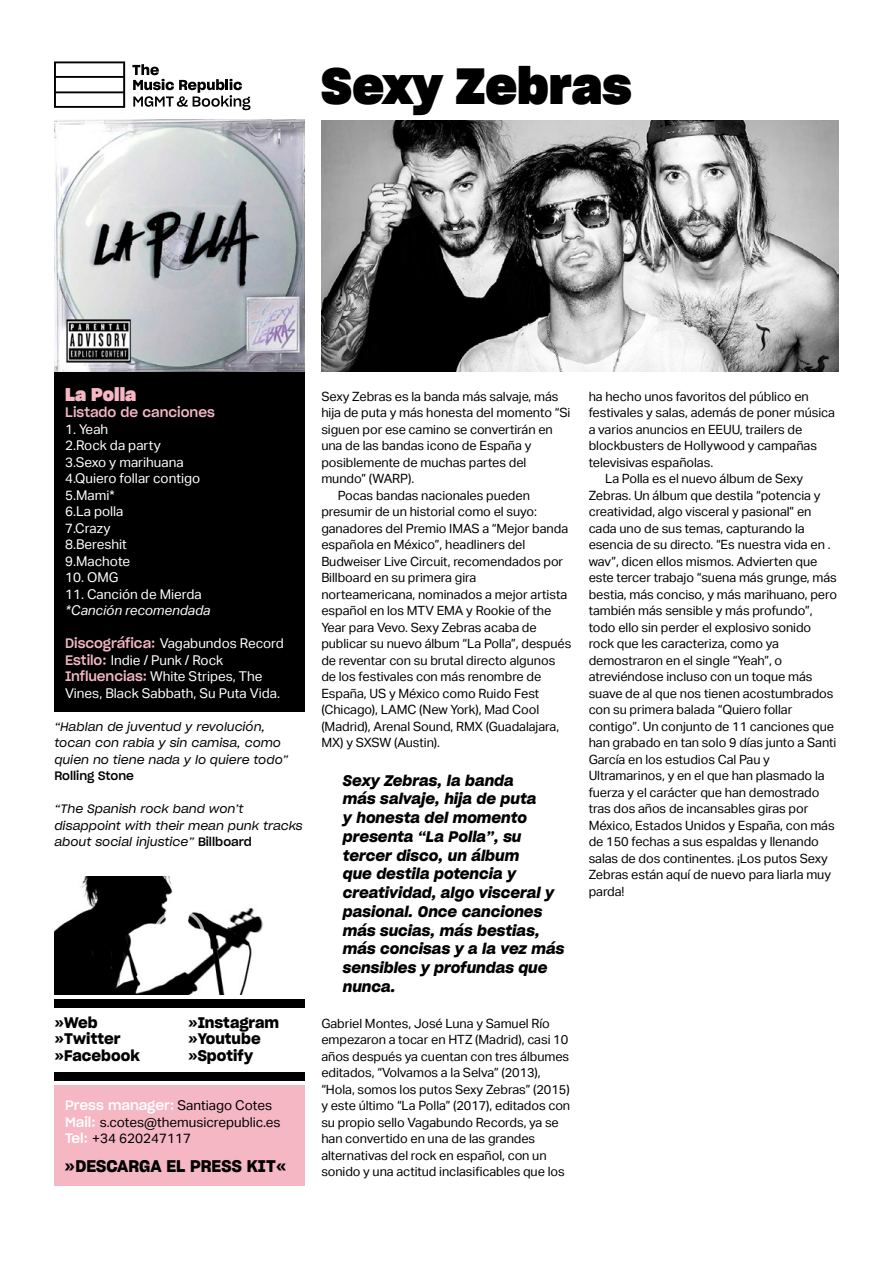
<style>
.page{position:relative;width:893px;height:1263px;background:#fff}
.page>*{position:absolute;margin:0;border:0;box-sizing:border-box;transform-origin:0 0}
.t1{font:49.5px "Sharp Grotesk Bold 20";letter-spacing:-.005em;color:#000}
.t2{font:18px "Sharp Grotesk Bold 20";color:#f6b7c5}
.t3{font:16.5px "Sharp Grotesk Semi Bold 20";color:#000}
.t4{font:15px/18.8px "Sharp Grotesk Semi Bold Italic 20";color:#000}
.t5{font:15px/16.5px "Sharp Grotesk Semi Bold 20";color:#000}
.t6{font:13.5px/16.5px "Aktiv Grotesk";color:#fff}
.t7{font:13.5px/16.5px "Aktiv Grotesk";color:#000}
.t8{font:13.5px "Sharp Grotesk Medium 20";letter-spacing:-.005em;color:#fff}
.t9{font:italic 13.5px "Aktiv Grotesk";color:#fff}
.t10{font:13.5px "Sharp Grotesk Medium 20";color:#f6b7c5}
.t11{font:12.75px/16.5px "Aktiv Grotesk";letter-spacing:-.005em;color:#000}
.t12{font:12px/16.5px "Sharp Grotesk Book Italic 20";color:#000}
.t13{font:12px "Sharp Grotesk Medium 20";color:#000}
.s1{font-family:"Sharp Grotesk Medium 20";color:#f6b7c5}
.s2{font-family:"Sharp Grotesk Medium 20"}
.s3{font-family:"Aktiv Grotesk";color:#000}
.s4{font-family:"Sharp Grotesk Medium 20";color:#fff}
</style>
<div class="page">
<div style="left:54px;top:368px;width:250px;height:344px;background:#000"></div>
<div style="left:54px;top:1000px;width:251px;height:8px;background:#000"></div>
<div style="left:54px;top:1072px;width:251px;height:8px;background:#000"></div>
<svg style="left:54px;top:61px;width:71px;height:47px"></svg>
<svg style="left:132px;top:64px;width:119px;height:46px"></svg>
<img style="left:54px;top:120px;width:251px;height:252px">
<div style="left:54px;top:1085px;width:250px;height:100px;background:#f6b7c5"></div>
<img style="left:321px;top:120px;width:518px;height:252px">
<img style="left:54px;top:876px;width:209px;height:119px">
<svg style="left:153px;top:909px;width:52px;height:52px"></svg>
<h1 class="t1" style="left:321px;top:47px;width:312px">Sexy Zebras</h1>
<h2 class="t2" style="left:65px;top:380px;width:73px">La Polla</h2>
<p class="t10" style="left:65px;top:401px;width:151px">Listado de canciones</p>
<p class="t6" style="left:65px;top:421px;width:137px">1. Yeah<br>2.Rock da party<br>3.Sexo y marihuana<br>4.Quiero follar contigo<br>5.Mami*<br>6.La polla<br>7.Crazy<br>8.Bereshit<br>9.Machote</p>
<p class="t6" style="left:65px;top:569px;width:55px">10. OMG</p>
<p class="t6" style="left:65px;top:586px;width:138px">11. Canción de Mierda</p>
<p class="t9" style="left:65px;top:602px;width:147px">*Canción recomendada</p>
<p class="t6" style="left:65px;top:635px;width:220px"><span class="s1">Discográfica:</span> Vagabundos Record<br><span class="s1">Estilo:</span> Indie / Punk / Rock<br><span class="s1">Influencias:</span> White Stripes, The<br>Vines, Black Sabbath, Su Puta Vida.</p>
<p class="t12" style="left:54px;top:717px;width:235px">“Hablan de juventud y revolución, tocan con rabia y sin camisa, como quien no tiene nada y lo quiere todo”</p>
<p class="t13" style="left:54px;top:766px;width:81px">Rolling Stone</p>
<p class="t12" style="left:54px;top:800px;width:250px">“The Spanish rock band won’t disappoint with their mean punk tracks about social injustice” <span class="s2">Billboard</span></p>
<p class="t11" style="left:321px;top:388px;width:239px">Sexy Zebras es la banda más salvaje, más</p>
<p class="t11" style="left:321px;top:404px;width:251px">hija de puta y más honesta del momento “Si</p>
<p class="t11" style="left:321px;top:421px;width:233px">siguen por ese camino se convertirán en</p>
<p class="t11" style="left:321px;top:437px;width:212px">una de las bandas icono de España y</p>
<p class="t11" style="left:321px;top:454px;width:207px">posiblemente de muchas partes del</p>
<p class="t11" style="left:321px;top:470px;width:94px">mundo” (WARP).</p>
<p class="t11" style="left:338px;top:487px;width:194px">Pocas bandas nacionales pueden</p>
<p class="t11" style="left:321px;top:503px;width:217px">presumir de un historial como el suyo:</p>
<p class="t11" style="left:321px;top:520px;width:248px">ganadores del Premio IMAS a “Mejor banda</p>
<p class="t11" style="left:321px;top:536px;width:206px">española en México”, headliners del</p>
<p class="t11" style="left:321px;top:553px;width:243px">Budweiser Live Circuit, recomendados por</p>
<p class="t11" style="left:321px;top:569px;width:157px">Billboard en su primera gira</p>
<p class="t11" style="left:321px;top:586px;width:247px">norteamericana, nominados a mejor artista</p>
<p class="t11" style="left:321px;top:602px;width:231px">español en los MTV EMA y Rookie of the</p>
<p class="t11" style="left:321px;top:619px;width:217px">Year para Vevo. Sexy Zebras acaba de</p>
<p class="t11" style="left:321px;top:635px;width:251px">publicar su nuevo álbum “La Polla”, después</p>
<p class="t11" style="left:321px;top:652px;width:236px">de reventar con su brutal directo algunos</p>
<p class="t11" style="left:321px;top:668px;width:222px">de los festivales con más renombre de</p>
<p class="t11" style="left:321px;top:685px;width:220px">España, US y México como Ruido Fest</p>
<p class="t11" style="left:321px;top:701px;width:219px">(Chicago), LAMC (New York), Mad Cool</p>
<p class="t11" style="left:321px;top:718px;width:239px">(Madrid), Arenal Sound, RMX (Guadalajara,</p>
<p class="t11" style="left:321px;top:734px;width:120px">MX) y SXSW (Austin).</p>
<p class="t4" style="left:343px;top:770px;width:223px">Sexy Zebras, la banda<br>más salvaje, hija de puta<br>y honesta del momento presenta “La Polla”, su tercer disco, un álbum<br>que destila potencia y creatividad, algo visceral y pasional. Once canciones más sucias, más bestias, más concisas y a la vez más sensibles y profundas que nunca.</p>
<p class="t11" style="left:589px;top:388px;width:222px">ha hecho unos favoritos del público en</p>
<p class="t11" style="left:589px;top:404px;width:248px">festivales y salas, además de poner música</p>
<p class="t11" style="left:589px;top:421px;width:215px">a varios anuncios en EEUU, trailers de</p>
<p class="t11" style="left:589px;top:437px;width:230px">blockbusters de Hollywood y campañas</p>
<p class="t11" style="left:589px;top:454px;width:126px">televisivas españolas.</p>
<p class="t11" style="left:605px;top:470px;width:200px">La Polla es el nuevo álbum de Sexy</p>
<p class="t11" style="left:589px;top:487px;width:233px">Zebras. Un álbum que destila “potencia y</p>
<p class="t11" style="left:589px;top:503px;width:224px">creatividad, algo visceral y pasional” en</p>
<p class="t11" style="left:589px;top:520px;width:217px">cada uno de sus temas, capturando la</p>
<p class="t11" style="left:589px;top:536px;width:243px">esencia de su directo. “Es nuestra vida en .</p>
<p class="t11" style="left:589px;top:553px;width:230px">wav”, dicen ellos mismos. Advierten que</p>
<p class="t11" style="left:589px;top:569px;width:250px">este tercer trabajo “suena más grunge, más</p>
<p class="t11" style="left:589px;top:586px;width:250px">bestia, más conciso, y más marihuano, pero</p>
<p class="t11" style="left:589px;top:602px;width:225px">también más sensible y más profundo”,</p>
<p class="t11" style="left:589px;top:619px;width:224px">todo ello sin perder el explosivo sonido</p>
<p class="t11" style="left:589px;top:635px;width:192px">rock que les caracteriza, como ya</p>
<p class="t11" style="left:589px;top:652px;width:195px">demostraron en el single “Yeah”, o</p>
<p class="t11" style="left:589px;top:668px;width:225px">atreviéndose incluso con un toque más</p>
<p class="t11" style="left:589px;top:685px;width:246px">suave de al que nos tienen acostumbrados</p>
<p class="t11" style="left:589px;top:701px;width:205px">con su primera balada “Quiero follar</p>
<p class="t11" style="left:589px;top:718px;width:247px">contigo”. Un conjunto de 11 canciones que</p>
<p class="t11" style="left:589px;top:734px;width:249px">han grabado en tan solo 9 días junto a Santi</p>
<p class="t11" style="left:589px;top:751px;width:183px">García en los estudios Cal Pau y</p>
<p class="t11" style="left:589px;top:767px;width:238px">Ultramarinos, y en el que han plasmado la</p>
<p class="t11" style="left:589px;top:784px;width:232px">fuerza y el carácter que han demostrado</p>
<p class="t11" style="left:589px;top:800px;width:221px">tras dos años de incansables giras por</p>
<p class="t11" style="left:589px;top:817px;width:248px">México, Estados Unidos y España, con más</p>
<p class="t11" style="left:589px;top:833px;width:232px">de 150 fechas a sus espaldas y llenando</p>
<p class="t11" style="left:589px;top:850px;width:241px">salas de dos continentes. ¡Los putos Sexy</p>
<p class="t11" style="left:589px;top:866px;width:244px">Zebras están aquí de nuevo para liarla muy</p>
<p class="t11" style="left:589px;top:883px;width:37px">parda!</p>
<p class="t5" style="left:54px;top:1013px;width:87px">»Web »Twitter »Facebook</p>
<p class="t5" style="left:188px;top:1013px;width:93px">»Instagram »Youtube »Spotify</p>
<p class="t8" style="left:65px;top:1094px;width:209px">Press manager: <span class="s3">Santiago Cotes</span></p>
<p class="t7" style="left:65px;top:1114px;width:217px"><span class="s4">Mail:</span> s.cotes@themusicrepublic.es<br><span class="s4">Tel:</span> +34 620247117</p>
<p class="t3" style="left:65px;top:1153px;width:223px">»DESCARGA EL PRESS KIT«</p>
<p class="t11" style="left:321px;top:1015px;width:250px">Gabriel Montes, José Luna y Samuel Río empezaron a tocar en HTZ (Madrid), casi 10 años después ya cuentan con tres álbumes editados, “Volvamos a la Selva” (2013), “Hola, somos los putos Sexy Zebras” (2015) y este último “La Polla” (2017), editados con su propio sello Vagabundo Records, ya se han convertido en una de las grandes alternativas del rock en español, con un sonido y una actitud inclasificables que los</p>
</div>
